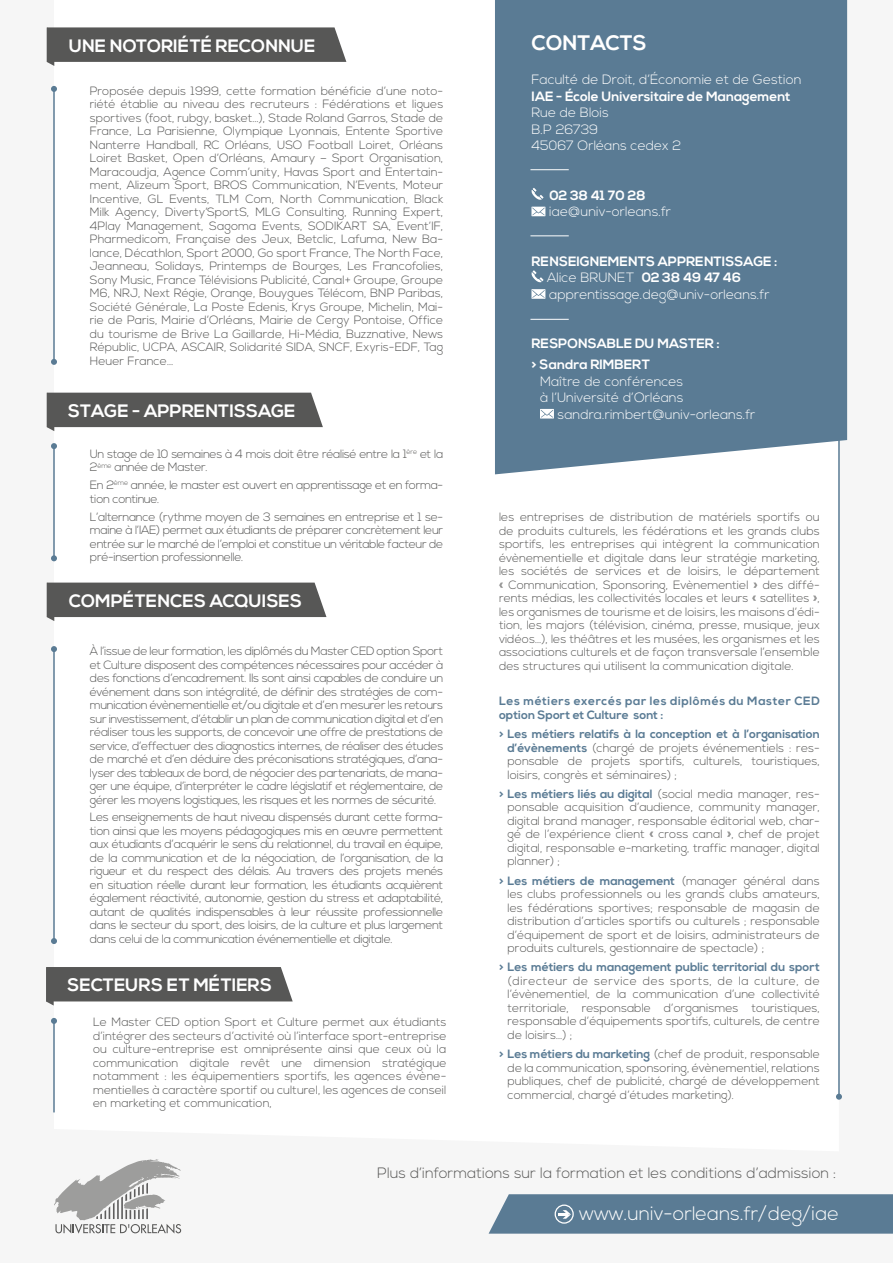
<style>
.page{position:relative;width:893px;height:1263px;background:#fff}
.page>*{position:absolute;margin:0;border:0;box-sizing:border-box;transform-origin:0 0}
.t1{font:700 21px "Nexa";color:#fff}
.t2{font:300 19.5px "Nexa";color:#fff}
.t3{font:700 18px "Nexa";color:#fff}
.t4{font:300 15px "Nexa";color:#575756}
.t5{font:300 13.5px/16.5px "Nexa";color:#fff}
.t6{font:700 13.5px/20.7px "Nexa";color:#fff}
.t7{font:300 12px/13.5px "Nexa";color:#575756;text-align:justify}
.t8{font:300 12px/13.5px "Nexa";letter-spacing:-.03em;color:#575756}
.t9{font:700 12px/13.5px "Nexa";letter-spacing:.05em;color:#5a7b94}
.t10{font:700 12px "Nexa";color:#5a7b94}
.s1{font-weight:700}
.s2{font-weight:700;color:#5a7b94}
</style>
<div class="page">
<div style="left:495px;top:0;width:352px;height:474px;background:#5a7b94"></div>
<div style="left:489px;top:1194px;width:404px;height:39px;background:#5a7b94"></div>
<div style="left:555px;top:1204px;width:19px;height:20px;border:1px solid #fff;border-radius:50%"></div>
<svg style="left:47px;top:393px;width:276px;height:38px;background:#6a6a6a"></svg>
<svg style="left:46px;top:967px;width:247px;height:38px;background:#6a6a69"></svg>
<svg style="left:531px;top:188px;width:12px;height:12px"></svg>
<svg style="left:531px;top:207px;width:14px;height:9px"></svg>
<svg style="left:531px;top:270px;width:12px;height:12px"></svg>
<svg style="left:531px;top:289px;width:14px;height:10px"></svg>
<svg style="left:540px;top:409px;width:14px;height:9px"></svg>
<hr style="left:530px;top:169px;width:39px;height:1px;background:#fff">
<hr style="left:530px;top:235px;width:39px;height:1px;background:#fff">
<hr style="left:530px;top:319px;width:39px;height:1px;background:#fff">
<svg style="left:54px;top:1159px;width:127px;height:74px"></svg>
<svg style="left:47px;top:27px;width:299px;height:39px;background:#6d6d6c"></svg>
<svg style="left:47px;top:583px;width:279px;height:38px;background:#6b6b6a"></svg>
<hr style="left:53px;top:89px;width:2px;height:273px;background:#5a7b94">
<svg style="left:51px;top:86px;width:6px;height:6px"></svg>
<svg style="left:51px;top:359px;width:6px;height:6px"></svg>
<hr style="left:53px;top:446px;width:2px;height:112px;background:#5a7b94">
<svg style="left:51px;top:443px;width:6px;height:6px"></svg>
<svg style="left:51px;top:555px;width:6px;height:6px"></svg>
<hr style="left:53px;top:649px;width:2px;height:292px;background:#5a7b94">
<svg style="left:51px;top:646px;width:6px;height:6px"></svg>
<svg style="left:51px;top:938px;width:6px;height:6px"></svg>
<hr style="left:53px;top:1021px;width:2px;height:91px;background:#5a7b94">
<svg style="left:51px;top:1018px;width:6px;height:6px"></svg>
<hr style="left:838px;top:431px;width:2px;height:666px;background:#5a7b94">
<svg style="left:836px;top:1094px;width:6px;height:6px"></svg>
<h3 class="t3" style="left:69px;top:36px;width:248px">UNE NOTORIÉTÉ RECONNUE</h3>
<p class="t7" style="left:90px;top:85px;width:355px">Proposée depuis 1999, cette formation bénéficie d’une noto&shy;riété établie au niveau des recruteurs : Fédérations et ligues sportives (foot, rubgy, basket…), Stade Roland Garros, Stade de France, La Parisienne, Olympique Lyonnais, Entente Sportive Nanterre Handball, RC Orléans, USO Football Loiret, Orléans Loiret Basket, Open d’Orléans, Amaury – Sport Organisation, Maracoudja, Agence Comm’unity, Havas Sport and Entertain&shy;ment, Alizeum Sport, BROS Communication, N’Events, Moteur Incentive, GL Events, TLM Com, North Communication, Black Milk Agency, Diverty’SportS, MLG Consulting, Running Expert, 4Play Management, Sagoma Events, SODIKART SA, Event’IF, Pharmedicom, Française des Jeux, Betclic, Lafuma, New Ba&shy;lance, Décathlon, Sport 2000, Go sport France, The North Face, Jeanneau, Solidays, Printemps de Bourges, Les Francofolies, Sony Music, France Télévisions Publicité, Canal+ Groupe, Groupe M6, NRJ, Next Régie, Orange, Bouygues Télécom, BNP Paribas, Société Générale, La Poste Edenis, Krys Groupe, Michelin, Mai&shy;rie de Paris, Mairie d’Orléans, Mairie de Cergy Pontoise, Office du tourisme de Brive La Gaillarde, Hi-Média, Buzznative, News Républic, UCPA, ASCAIR, Solidarité SIDA, SNCF, Exyris-EDF, Tag Heuer France…</p>
<h3 class="t3" style="left:68px;top:400px;width:229px">STAGE - APPRENTISSAGE</h3>
<p class="t8" style="left:90px;top:448px;width:355px">Un stage de 10 semaines à 4 mois doit être réalisé entre la 1<sup>ère</sup> et la<br>2<sup>ème</sup> année de Master.</p>
<p class="t8" style="left:90px;top:479px;width:355px">En 2<sup>ème</sup> année, le master est ouvert en apprentissage et en forma&shy;tion continue.</p>
<p class="t7" style="left:90px;top:510px;width:355px">L’alternance (rythme moyen de 3 semaines en entreprise et 1 se&shy;maine à l’IAE) permet aux étudiants de préparer concrètement leur entrée sur le marché de l’emploi et constitue un véritable facteur de pré-insertion professionnelle.</p>
<h3 class="t3" style="left:69px;top:591px;width:235px">COMPÉTENCES ACQUISES</h3>
<p class="t7" style="left:90px;top:645px;width:355px">À l’issue de leur formation, les diplômés du Master CED option Sport et Culture disposent des compétences nécessaires pour accéder à des fonctions d’encadrement. Ils sont ainsi capables de conduire un événement dans son intégralité, de définir des stratégies de com&shy;munication évènementielle et/ou digitale et d’en mesurer les retours sur investissement, d’établir un plan de communication digital et d’en réaliser tous les supports, de concevoir une offre de prestations de service, d’effectuer des diagnostics internes, de réaliser des études de marché et d’en déduire des préconisations stratégiques, d’ana&shy;lyser des tableaux de bord, de négocier des partenariats, de mana&shy;ger une équipe, d’interpréter le cadre législatif et réglementaire, de gérer les moyens logistiques, les risques et les normes de sécurité.</p>
<p class="t7" style="left:90px;top:811px;width:355px">Les enseignements de haut niveau dispensés durant cette forma&shy;tion ainsi que les moyens pédagogiques mis en œuvre permettent aux étudiants d’acquérir le sens du relationnel, du travail en équipe, de la communication et de la négociation, de l’organisation, de la rigueur et du respect des délais. Au travers des projets menés en situation réelle durant leur formation, les étudiants acquièrent également réactivité, autonomie, gestion du stress et adaptabilité, autant de qualités indispensables à leur réussite professionnelle dans le secteur du sport, des loisirs, de la culture et plus largement dans celui de la communication événementielle et digitale.</p>
<h3 class="t3" style="left:68px;top:975px;width:206px">SECTEURS ET MÉTIERS</h3>
<p class="t7" style="left:93px;top:1016px;width:355px">Le Master CED option Sport et Culture permet aux étudiants d’intégrer des secteurs d’activité où l’interface sport-entreprise ou culture-entreprise est omniprésente ainsi que ceux où la communication digitale revêt une dimension stratégique notamment : les équipementiers sportifs, les agences évène&shy;mentielles à caractère sportif ou culturel, les agences de conseil en marketing et communication,</p>
<h1 class="t1" style="left:531px;top:30px;width:117px">CONTACTS</h1>
<p class="t5" style="left:531px;top:72px;width:271px">Faculté de Droit, d’Économie et de Gestion</p>
<p class="t6" style="left:531px;top:86px;width:260px">IAE - École Universitaire de Management</p>
<p class="t5" style="left:531px;top:105px;width:151px">Rue de Blois<br>B.P 26739<br>45067 Orléans cedex 2</p>
<p class="t6" style="left:549px;top:185px;width:97px">02 38 41 70 28</p>
<p class="t5" style="left:549px;top:204px;width:124px">iae@univ-orleans.fr</p>
<p class="t5" style="left:547px;top:253px;width:232px;text-indent:-16px"><span class="s1">RENSEIGNEMENTS APPRENTISSAGE :<br></span>Alice BRUNET <span class="s1">02 38 49 47 46 </span>apprentissage.deg@univ-orleans.fr</p>
<p class="t6" style="left:531px;top:334px;width:190px">RESPONSABLE DU MASTER : &gt; Sandra RIMBERT</p>
<p class="t5" style="left:540px;top:373px;width:145px">Maître de conférences</p>
<p class="t5" style="left:540px;top:390px;width:145px">à l’Université d’Orléans</p>
<p class="t5" style="left:558px;top:406px;width:199px">sandra.rimbert@univ-orleans.fr</p>
<p class="t7" style="left:499px;top:511px;width:322px">les entreprises de distribution de matériels sportifs ou de produits culturels, les fédérations et les grands clubs sportifs, les entreprises qui intègrent la communication évènementielle et digitale dans leur stratégie marketing, les sociétés de services et de loisirs, le département « Communication, Sponsoring, Evènementiel » des diffé&shy;rents médias, les collectivités locales et leurs « satellites », les organismes de tourisme et de loisirs, les maisons d’édi&shy;tion, les majors (télévision, cinéma, presse, musique, jeux vidéos…), les théâtres et les musées, les organismes et les associations culturels et de façon transversale l’ensemble des structures qui utilisent la communication digitale.</p>
<p class="t9" style="left:499px;top:695px;width:322px">Les métiers exercés par les diplômés du Master CED option Sport et Culture sont :</p>
<p class="t7" style="left:507px;top:728px;width:314px;text-indent:-9px"><span class="s2">&gt; Les métiers relatifs à la conception et à l’organisation d’évènements</span> (chargé de projets événementiels : res&shy;ponsable de projets sportifs, culturels, touristiques, loisirs, congrès et séminaires) ;</p>
<p class="t7" style="left:507px;top:787px;width:314px;text-indent:-9px"><span class="s2">&gt; Les métiers liés au digital</span> (social media manager, res&shy;ponsable acquisition d’audience, community manager, digital brand manager, responsable éditorial web, char&shy;gé de l’expérience client « cross canal », chef de projet digital, responsable e-marketing, traffic manager, digital planner) ;</p>
<p class="t7" style="left:507px;top:874px;width:314px;text-indent:-9px"><span class="s2">&gt; Les métiers de management</span> (manager général dans les clubs professionnels ou les grands clubs amateurs, les fédérations sportives; responsable de magasin de distribution d’articles sportifs ou culturels ; responsable d’équipement de sport et de loisirs, administrateurs de produits culturels, gestionnaire de spectacle) ;</p>
<p class="t10" style="left:499px;top:960px;width:322px">&gt; Les métiers du management public territorial du sport</p>
<p class="t7" style="left:507px;top:974px;width:314px">(directeur de service des sports, de la culture, de l’évènementiel, de la communication d’une collectivité territoriale, responsable d’organismes touristiques, responsable d’équipements sportifs, culturels, de centre de loisirs…) ;</p>
<p class="t7" style="left:507px;top:1048px;width:314px;text-indent:-9px"><span class="s2">&gt; Les métiers du marketing</span> (chef de produit, responsable de la communication, sponsoring, évènementiel, relations publiques, chef de publicité, chargé de développement commercial, chargé d’études marketing).</p>
<p class="t4" style="left:377px;top:1164px;width:461px">Plus d’informations sur la formation et les conditions d’admission :</p>
<h2 class="t2" style="left:579px;top:1202px;width:261px">www.univ-orleans.fr/deg/iae</h2>
</div>
